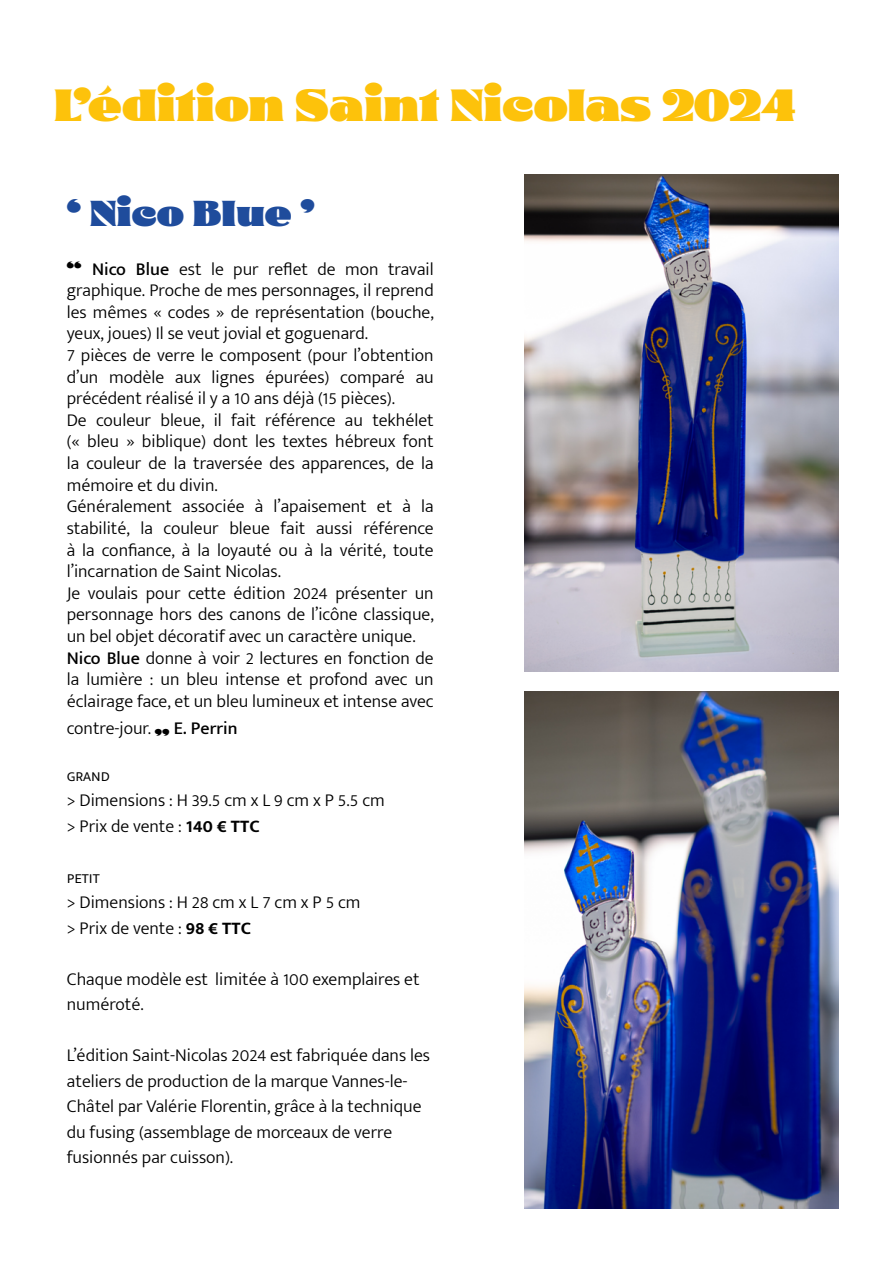
<style>
.page{position:relative;width:893px;height:1263px;background:#fff}
.page>*{position:absolute;margin:0;border:0;box-sizing:border-box;transform-origin:0 0}
.t1{font:45px "Glodok Display";color:#fdc20b}
.t2{font:36px "Glodok Display";color:#1f4c9c}
.t3{font:300 18px/21.6px "Mukta Mahee";color:#000}
.s1{font-family:"Glodok Display";font-weight:400}
.s2{font-weight:500}
.s3{font-weight:700}
</style>
<div class="page">
<img style="left:525px;top:174px;width:314px;height:498px">
<img style="left:525px;top:692px;width:314px;height:517px">
<h1 class="t1" style="left:54px;top:76px;width:743px">L’édition Saint Nicolas 2024</h1>
<h2 class="t2" style="left:67px;top:191px;width:250px">‘ Nico Blue ’</h2>
<p class="t3" style="left:67px;top:258px;width:368px"><span class="s1">“</span> <span class="s2">Nico Blue</span> est le pur reflet de mon travail graphique. Proche de mes personnages, il reprend les mêmes « codes » de représentation (bouche, yeux, joues) Il se veut jovial et goguenard.<br>7 pièces de verre le composent (pour l’obtention d’un modèle aux lignes épurées) comparé au précédent réalisé il y a 10 ans déjà (15 pièces).<br>De couleur bleue, il fait référence au tekhélet (« bleu » biblique) dont les textes hébreux font la couleur de la traversée des apparences, de la mémoire et du divin.<br>Généralement associée à l’apaisement et à la stabilité, la couleur bleue fait aussi référence à la confiance, à la loyauté ou à la vérité, toute l’incarnation de Saint Nicolas.<br>Je voulais pour cette édition 2024 présenter un personnage hors des canons de l’icône classique, un bel objet décoratif avec un caractère unique.<br><span class="s2">Nico Blue</span> donne à voir 2 lectures en fonction de la lumière : un bleu intense et profond avec un éclairage face, et un bleu lumineux et intense avec</p>
<p class="t3" style="left:67px;top:717px;width:172px">contre-jour. <span class="s1">„</span> <span class="s2">E. Perrin</span></p>
<p class="t3" style="left:67px;top:762px;width:320px;line-height:25.5px">grand<br>&gt; Dimensions : H 39.5 cm x L 9 cm x P 5.5 cm &gt; Prix de vente : <span class="s3">140 € TTC</span></p>
<p class="t3" style="left:67px;top:864px;width:295px;line-height:25.5px">petit<br>&gt; Dimensions : H 28 cm x L 7 cm x P 5 cm &gt; Prix de vente : <span class="s3">98 € TTC</span></p>
<p class="t3" style="left:67px;top:966px;width:354px;line-height:25.5px">Chaque modèle est limitée à 100 exemplaires et numéroté.</p>
<p class="t3" style="left:67px;top:1042px;width:365px;line-height:25.5px">L’édition Saint-Nicolas 2024 est fabriquée dans les ateliers de production de la marque Vannes-le-Châtel par Valérie Florentin, grâce à la technique du fusing (assemblage de morceaux de verre fusionnés par cuisson).</p>
</div>
